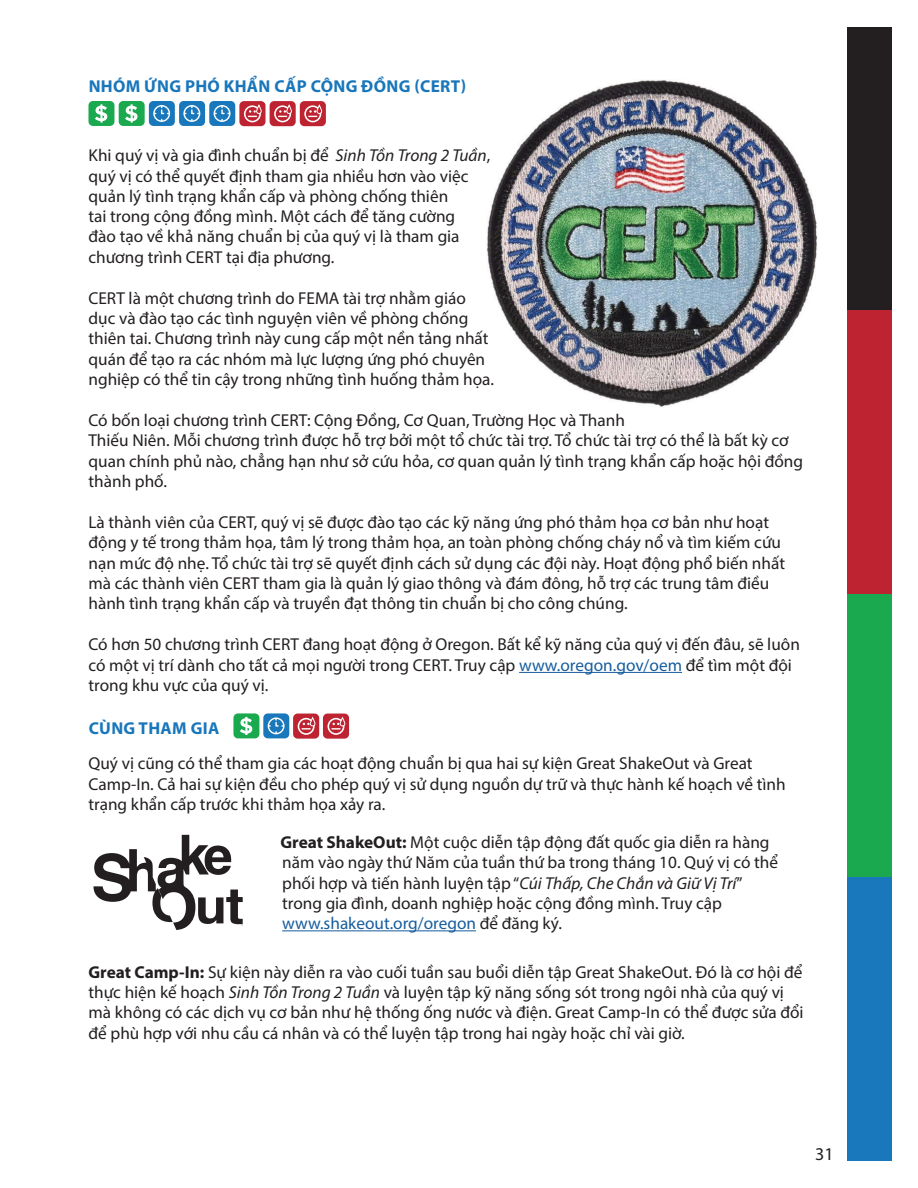
<style>
.page{position:relative;width:918px;height:1188px;background:#fff}
.page>*{position:absolute;margin:0;border:0;box-sizing:border-box;transform-origin:0 0}
.t1{font:18px "Myriad Pro";color:#231f20}
.Body_12_A_0_8{font:17.25px/20.2px "Myriad Pro";color:#231f20}
.Blue_Subhead_12_A_4_10{font:700 17.25px "Myriad Pro";letter-spacing:.02em;color:#1876bb}
.s1{font-style:italic}
.s2{color:#175d9e}
.s3{font-weight:700}
</style>
<div class="page">
<div style="left:848px;top:27px;width:44px;height:283px;background:#231f20"></div>
<div style="left:848px;top:310px;width:44px;height:284px;background:#be2331"></div>
<div style="left:848px;top:594px;width:44px;height:284px;background:#1aa94f"></div>
<div style="left:848px;top:878px;width:44px;height:283px;background:#1978bb"></div>
<img style="left:487px;top:80px;width:330px;height:327px">
<hr style="left:519px;top:672px;width:163px;height:1px;background:#175d9e">
<hr style="left:282px;top:930px;width:194px;height:1px;background:#175d9e">
<div style="left:89px;top:101px;width:25px;height:25px;background:#1aa94f;border-radius:5px"></div>
<svg style="left:95px;top:104px;width:12px;height:19px"></svg>
<div style="left:119px;top:101px;width:26px;height:25px;background:#1aa94f;border-radius:5px"></div>
<svg style="left:125px;top:104px;width:13px;height:19px"></svg>
<div style="left:149px;top:101px;width:26px;height:25px;background:#1978bb;border-radius:5px"></div>
<svg style="left:153px;top:105px;width:17px;height:17px"></svg>
<div style="left:179px;top:101px;width:26px;height:25px;background:#1978bb;border-radius:5px"></div>
<svg style="left:183px;top:105px;width:17px;height:17px"></svg>
<div style="left:209px;top:101px;width:26px;height:25px;background:#1978bb;border-radius:5px"></div>
<svg style="left:214px;top:105px;width:17px;height:17px"></svg>
<div style="left:239px;top:101px;width:27px;height:25px;background:#be2331;border-radius:5px"></div>
<svg style="left:244px;top:104px;width:18px;height:18px"></svg>
<div style="left:270px;top:101px;width:26px;height:25px;background:#be2331;border-radius:5px"></div>
<svg style="left:274px;top:104px;width:18px;height:18px"></svg>
<div style="left:300px;top:101px;width:26px;height:25px;background:#be2331;border-radius:5px"></div>
<svg style="left:304px;top:104px;width:19px;height:18px"></svg>
<div style="left:233px;top:713px;width:26px;height:25px;background:#1aa94f;border-radius:5px"></div>
<svg style="left:240px;top:717px;width:12px;height:18px"></svg>
<div style="left:263px;top:713px;width:26px;height:25px;background:#1978bb;border-radius:5px"></div>
<svg style="left:268px;top:717px;width:17px;height:17px"></svg>
<div style="left:293px;top:714px;width:26px;height:25px;background:#be2331;border-radius:5px"></div>
<svg style="left:298px;top:716px;width:18px;height:19px"></svg>
<div style="left:323px;top:714px;width:26px;height:25px;background:#be2331;border-radius:5px"></div>
<svg style="left:327px;top:716px;width:19px;height:19px"></svg>
<svg style="left:93px;top:834px;width:150px;height:96px"></svg>
<p class="Blue_Subhead_12_A_4_10" style="left:89px;top:75px;width:379px">NHÓM ỨNG PHÓ KHẨN CẤP CỘNG ĐỒNG (CERT)</p>
<p class="Body_12_A_0_8" style="left:88px;top:145px;width:403px">Khi quý vị và gia đình chuẩn bị để <span class="s1">Sinh Tồn Trong 2 Tuần</span>, quý vị có thể quyết định tham gia nhiều hơn vào việc quản lý tình trạng khẩn cấp và phòng chống thiên<br>tai trong cộng đồng mình. Một cách để tăng cường<br>đào tạo về khả năng chuẩn bị của quý vị là tham gia chương trình CERT tại địa phương.</p>
<p class="Body_12_A_0_8" style="left:88px;top:288px;width:407px">CERT là một chương trình do FEMA tài trợ nhằm giáo dục và đào tạo các tình nguyện viên về phòng chống thiên tai. Chương trình này cung cấp một nền tảng nhất quán để tạo ra các nhóm mà lực lượng ứng phó chuyên nghiệp có thể tin cậy trong những tình huống thảm họa.</p>
<p class="Body_12_A_0_8" style="left:88px;top:410px;width:716px">Có bốn loại chương trình CERT: Cộng Đồng, Cơ Quan, Trường Học và Thanh<br>Thiếu Niên. Mỗi chương trình được hỗ trợ bởi một tổ chức tài trợ. Tổ chức tài trợ có thể là bất kỳ cơ quan chính phủ nào, chẳng hạn như sở cứu hỏa, cơ quan quản lý tình trạng khẩn cấp hoặc hội đồng thành phố.</p>
<p class="Body_12_A_0_8" style="left:88px;top:512px;width:698px">Là thành viên của CERT, quý vị sẽ được đào tạo các kỹ năng ứng phó thảm họa cơ bản như hoạt động y tế trong thảm họa, tâm lý trong thảm họa, an toàn phòng chống cháy nổ và tìm kiếm cứu nạn mức độ nhẹ. Tổ chức tài trợ sẽ quyết định cách sử dụng các đội này. Hoạt động phổ biến nhất mà các thành viên CERT tham gia là quản lý giao thông và đám đông, hỗ trợ các trung tâm điều hành tình trạng khẩn cấp và truyền đạt thông tin chuẩn bị cho công chúng.</p>
<p class="Body_12_A_0_8" style="left:88px;top:634px;width:713px">Có hơn 50 chương trình CERT đang hoạt động ở Oregon. Bất kể kỹ năng của quý vị đến đâu, sẽ luôn có một vị trí dành cho tất cả mọi người trong CERT. Truy cập <span class="s2">www.oregon.gov/oem</span> để tìm một đội trong khu vực của quý vị.</p>
<p class="Blue_Subhead_12_A_4_10" style="left:89px;top:717px;width:132px">CÙNG THAM GIA</p>
<p class="Body_12_A_0_8" style="left:88px;top:753px;width:699px">Quý vị cũng có thể tham gia các hoạt động chuẩn bị qua hai sự kiện Great ShakeOut và Great<br>Camp-In. Cả hai sự kiện đều cho phép quý vị sử dụng nguồn dự trữ và thực hành kế hoạch về tình trạng khẩn cấp trước khi thảm họa xảy ra.</p>
<p class="Body_12_A_0_8" style="left:280px;top:832px;width:499px"><span class="s3">Great ShakeOut:</span> Một cuộc diễn tập động đất quốc gia diễn ra hàng năm vào ngày thứ Năm của tuần thứ ba trong tháng 10. Quý vị có thể phối hợp và tiến hành luyện tập “<span class="s1">Cúi Thấp, Che Chắn và Giữ Vị Trí</span>” trong gia đình, doanh nghiệp hoặc cộng đồng mình. Truy cập <span class="s2">www.shakeout.org/oregon</span> để đăng ký.</p>
<p class="Body_12_A_0_8" style="left:88px;top:962px;width:717px"><span class="s3">Great Camp-In:</span> Sự kiện này diễn ra vào cuối tuần sau buổi diễn tập Great ShakeOut. Đó là cơ hội để thực hiện kế hoạch <span class="s1">Sinh Tồn Trong 2 Tuần</span> và luyện tập kỹ năng sống sót trong ngôi nhà của quý vị mà không có các dịch vụ cơ bản như hệ thống ống nước và điện. Great Camp-In có thể được sửa đổi để phù hợp với nhu cầu cá nhân và có thể luyện tập trong hai ngày hoặc chỉ vài giờ.</p>
<p class="t1" style="left:815px;top:1143px;width:20px">31</p>
</div>
